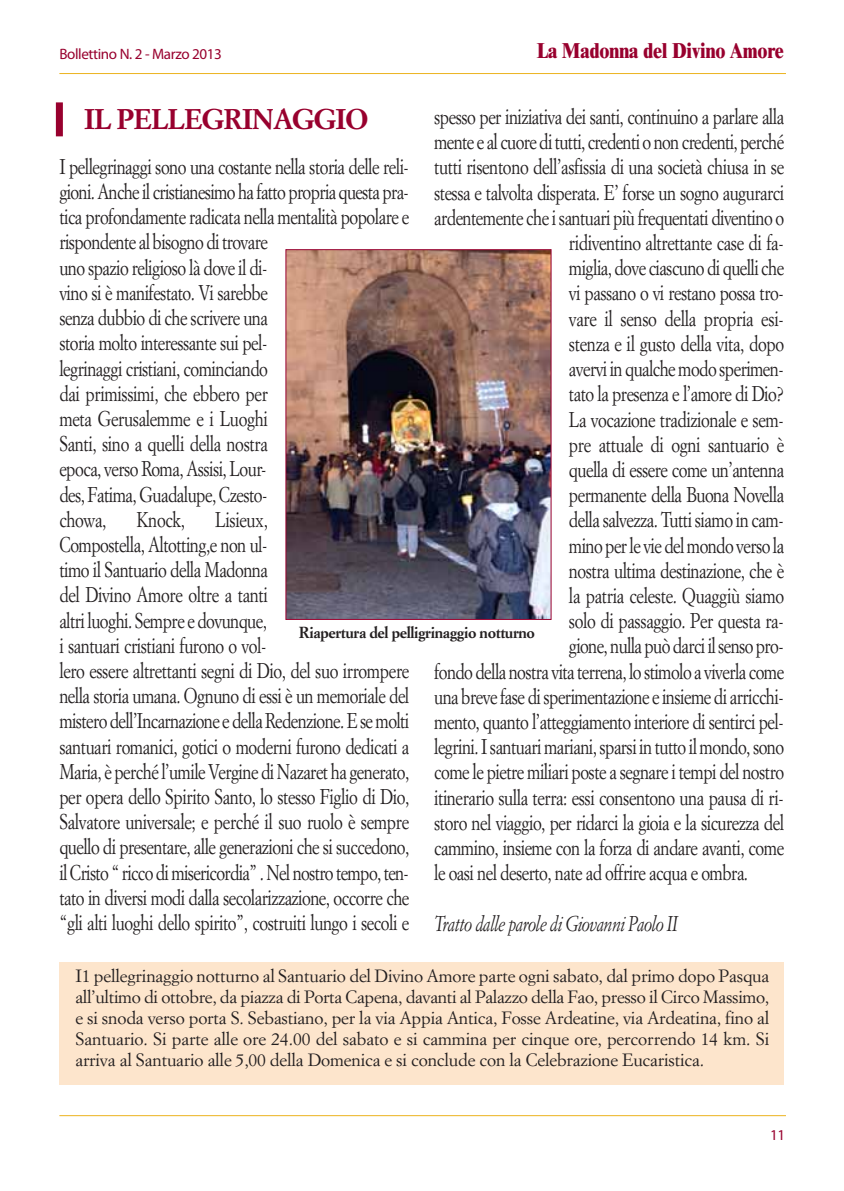
<style>
.page{position:relative;width:844px;height:1191px;background:#fff}
.page>*{position:absolute;margin:0;border:0;box-sizing:border-box;transform-origin:0 0}
.t1{font:700 28px "Simoncini Garamond Std";letter-spacing:-.04em;color:#98002e}
.t2{font:800 21.7px "Times New Roman";letter-spacing:-.015em;color:#98002e;scale:.87 1}
.t3{font:21px/25.2px "Simoncini Garamond Std";letter-spacing:-.03em;color:#231f20;scale:.8 1}
.t4{font:italic 21px "Simoncini Garamond Std";letter-spacing:-.035em;color:#231f20;scale:.8 1}
.t5{font:17.5px/21px "Simoncini Garamond Std";letter-spacing:-.01em;color:#231f20;text-align:justify}
.t6{font:700 15.75px "Simoncini Garamond Std";letter-spacing:-.025em;color:#231f20}
.t7{font:15.05px "Myriad Pro";letter-spacing:-.025em;color:#98002e}
</style>
<div class="page">
<hr style="left:59px;top:73px;width:726px;height:1px;background:#ecb31f">
<hr style="left:59px;top:1115px;width:726px;height:1px;background:#ecb31f">
<img style="left:287px;top:251px;width:262px;height:367px">
<div style="left:285px;top:249px;width:266px;height:371px;border:1px solid #98002e"></div>
<div style="left:56px;top:102px;width:7px;height:34px;background:#98002e"></div>
<div style="left:59px;top:961px;width:725px;height:123px;background:#fde5cc"></div>
<p class="t7" style="left:59px;top:45px;width:164px">Bollettino N. 2 - Marzo 2013</p>
<p class="t2" style="left:536px;top:38px;width:286px">La Madonna del Divino Amore</p>
<p class="t3" style="left:434px;top:105px;width:439px">spesso per iniziativa dei santi, continuino a parlare alla</p>
<p class="t3" style="left:434px;top:130px;width:439px">mente e al cuore di tutti, credenti o non credenti, perché</p>
<p class="t3" style="left:434px;top:156px;width:439px">tutti risentono dell’asfissia di una società chiusa in se</p>
<p class="t3" style="left:434px;top:181px;width:439px">stessa e talvolta disperata. E’ forse un sogno augurarci</p>
<p class="t3" style="left:434px;top:206px;width:439px">ardentemente che i santuari più frequentati diventino o</p>
<p class="t3" style="left:569px;top:231px;width:270px">ridiventino altrettante case di fa-</p>
<p class="t3" style="left:569px;top:256px;width:270px">miglia, dove ciascuno di quelli che</p>
<p class="t3" style="left:569px;top:282px;width:270px">vi passano o vi restano possa tro-</p>
<p class="t3" style="left:569px;top:307px;width:270px">vare il senso della propria esi-</p>
<p class="t3" style="left:569px;top:332px;width:270px">stenza e il gusto della vita, dopo</p>
<p class="t3" style="left:569px;top:357px;width:270px">avervi in qualche modo sperimen-</p>
<p class="t3" style="left:569px;top:382px;width:270px">tato la presenza e l’amore di Dio?</p>
<p class="t3" style="left:569px;top:408px;width:270px">La vocazione tradizionale e sem-</p>
<p class="t3" style="left:569px;top:433px;width:270px">pre attuale di ogni santuario è</p>
<p class="t3" style="left:569px;top:458px;width:270px">quella di essere come un’antenna</p>
<p class="t3" style="left:569px;top:483px;width:270px">permanente della Buona Novella</p>
<p class="t3" style="left:569px;top:508px;width:270px">della salvezza. Tutti siamo in cam-</p>
<p class="t3" style="left:569px;top:534px;width:270px">mino per le vie del mondo verso la</p>
<p class="t3" style="left:569px;top:559px;width:270px">nostra ultima destinazione, che è</p>
<p class="t3" style="left:569px;top:584px;width:270px">la patria celeste. Quaggiù siamo</p>
<p class="t3" style="left:569px;top:609px;width:270px">solo di passaggio. Per questa ra-</p>
<p class="t3" style="left:569px;top:634px;width:270px">gione, nulla può darci il senso pro-</p>
<p class="t3" style="left:434px;top:660px;width:439px">fondo della nostra vita terrena, lo stimolo a viverla come</p>
<p class="t3" style="left:434px;top:685px;width:438px">una breve fase di sperimentazione e insieme di arricchi-</p>
<p class="t3" style="left:434px;top:710px;width:438px">mento, quanto l’atteggiamento interiore di sentirci pel-</p>
<p class="t3" style="left:434px;top:735px;width:439px">legrini. I santuari mariani, sparsi in tutto il mondo, sono</p>
<p class="t3" style="left:434px;top:760px;width:439px">come le pietre miliari poste a segnare i tempi del nostro</p>
<p class="t3" style="left:434px;top:786px;width:438px">itinerario sulla terra: essi consentono una pausa di ri-</p>
<p class="t3" style="left:434px;top:811px;width:439px">storo nel viaggio, per ridarci la gioia e la sicurezza del</p>
<p class="t3" style="left:434px;top:836px;width:439px">cammino, insieme con la forza di andare avanti, come</p>
<p class="t3" style="left:434px;top:861px;width:394px">le oasi nel deserto, nate ad offrire acqua e ombra.</p>
<p class="t4" style="left:434px;top:913px;width:306px">Tratto dalle parole di Giovanni Paolo II</p>
<h1 class="t1" style="left:84px;top:106px;width:285px">IL PELLEGRINAGGIO</h1>
<p class="t3" style="left:59px;top:155px;width:439px">I pellegrinaggi sono una costante nella storia delle reli&shy;gioni. Anche il cristianesimo ha fatto propria questa pra&shy;tica profondamente radicata nella mentalità popolare e rispondente al bisogno di trovare<br>uno spazio religioso là dove il di-<br>vino si è manifestato. Vi sarebbe<br>senza dubbio di che scrivere una<br>storia molto interessante sui pel-<br>legrinaggi cristiani, cominciando<br>dai primissimi, che ebbero per<br>meta Gerusalemme e i Luoghi<br>Santi, sino a quelli della nostra<br>epoca, verso Roma, Assisi, Lour-<br>des, Fatima, Guadalupe, Czesto-<br>chowa,</p>
<p class="t3" style="left:136px;top:508px;width:62px">Knock,</p>
<p class="t3" style="left:59px;top:508px;width:439px;text-indent:156px">Lisieux,<br>Compostella, Altotting,e non ul-<br>timo il Santuario della Madonna<br>del Divino Amore oltre a tanti<br>altri luoghi. Sempre e dovunque,<br>i santuari cristiani furono o vol-<br>lero essere altrettanti segni di Dio, del suo irrompere nella storia umana. Ognuno di essi è un memoriale del mistero dell’Incarnazione e della Redenzione. E se molti santuari romanici, gotici o moderni furono dedicati a Maria, è perché l’umile Vergine di Nazaret ha generato, per opera dello Spirito Santo, lo stesso Figlio di Dio, Salvatore universale; e perché il suo ruolo è sempre quello di presentare, alle generazioni che si succedono, il Cristo “ ricco di misericordia” . Nel nostro tempo, ten&shy;tato in diversi modi dalla secolarizzazione, occorre che “gli alti luoghi dello spirito”, costruiti lungo i secoli e</p>
<p class="t6" style="left:299px;top:625px;width:237px">Riapertura del pelligrinaggio notturno</p>
<p class="t5" style="left:75px;top:966px;width:695px">I1 pellegrinaggio notturno al Santuario del Divino Amore parte ogni sabato, dal primo dopo Pasqua all’ultimo di ottobre, da piazza di Porta Capena, davanti al Palazzo della Fao, presso il Circo Massimo, e si snoda verso porta S. Sebastiano, per la via Appia Antica, Fosse Ardeatine, via Ardeatina, fino al Santuario. Si parte alle ore 24.00 del sabato e si cammina per cinque ore, percorrendo 14 km. Si arriva al Santuario alle 5,00 della Domenica e si conclude con la Celebrazione Eucaristica.</p>
<p class="t7" style="left:769px;top:1126px;width:17px">11</p>
</div>
